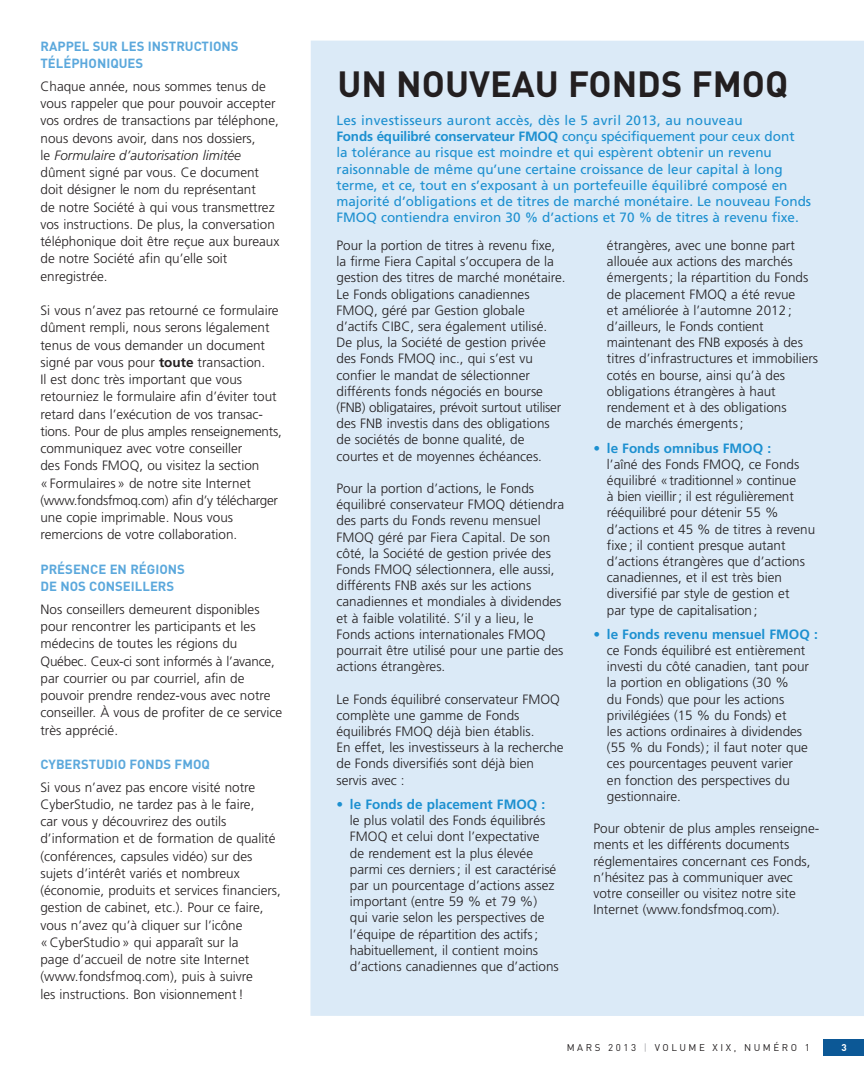
<style>
.page{position:relative;width:864px;height:1080px;background:#fff}
.page>*{position:absolute;margin:0;border:0;box-sizing:border-box;transform-origin:0 0}
.t1{font:700 36px "DIN";color:#231f20}
.t2{font:300 13.5px/16.2px "Frutiger";color:#231f20}
.t3{font:13.5px/16.2px "Frutiger";color:#1d90d0}
.t4{font:700 13.2px/17.2px "DIN";color:#5ba8dc}
.t5{font:9.75px "DIN";letter-spacing:.26em;color:#231f20}
.t6{font:700 9.75px "DIN";color:#fff}
.s1{font-style:italic}
.s2{font-weight:700}
.s3{color:#1d90d0}
.s4{font-weight:700;color:#1d90d0}
.s5{color:#a8a9ad}
</style>
<div class="page">
<div style="left:824px;top:1040px;width:40px;height:16px;background:#0c5896"></div>
<div style="left:310px;top:41px;width:554px;height:975px;background:#dbeaf7"></div>
<p class="t4" style="left:40px;top:38px;width:200px">RAPPEL SUR LES INSTRUCTIONS<br>TÉLÉPHONIQUES</p>
<p class="t2" style="left:40px;top:79px;width:240px;line-height:17.2px">Chaque année, nous sommes tenus de vous rappeler que pour pouvoir accepter vos ordres de transactions par téléphone, nous devons avoir, dans nos dossiers,<br>le <span class="s1">Formulaire d’autorisation limitée </span>dûment signé par vous. Ce document doit désigner le nom du représentant<br>de notre Société à qui vous transmettrez vos instructions. De plus, la conversation téléphonique doit être reçue aux bureaux de notre Société afin qu’elle soit enregistrée.</p>
<p class="t2" style="left:40px;top:303px;width:243px;line-height:17.2px">Si vous n’avez pas retourné ce formulaire dûment rempli, nous serons légalement tenus de vous demander un document signé par vous pour <span class="s2">toute</span> transaction.<br>Il est donc très important que vous retourniez le formulaire afin d’éviter tout retard dans l’exécution de vos transac&shy;tions. Pour de plus amples renseignements, communiquez avec votre conseiller<br>des Fonds FMOQ, ou visitez la section «Formulaires» de notre site Internet (www.fondsfmoq.com) afin d’y télécharger une copie imprimable. Nous vous remercions de votre collaboration.</p>
<p class="t4" style="left:40px;top:561px;width:146px">PRÉSENCE EN RÉGIONS<br>DE NOS CONSEILLERS</p>
<p class="t2" style="left:40px;top:602px;width:243px;line-height:17.2px">Nos conseillers demeurent disponibles pour rencontrer les participants et les médecins de toutes les régions du Québec. Ceux-ci sont informés à l’avance, par courrier ou par courriel, afin de pouvoir prendre rendez-vous avec notre conseiller. À vous de profiter de ce service très apprécié.</p>
<p class="t4" style="left:40px;top:756px;width:171px">CYBERSTUDIO FONDS FMOQ</p>
<p class="t2" style="left:40px;top:779px;width:242px;line-height:17.2px">Si vous n’avez pas encore visité notre CyberStudio, ne tardez pas à le faire,<br>car vous y découvrirez des outils d’information et de formation de qualité (conférences, capsules vidéo) sur des sujets d’intérêt variés et nombreux (économie, produits et services financiers, gestion de cabinet, etc.). Pour ce faire, vous n’avez qu’à cliquer sur l’icône «CyberStudio» qui apparaît sur la<br>page d’accueil de notre site Internet (www.fondsfmoq.com), puis à suivre<br>les instructions. Bon visionnement!</p>
<h1 class="t1" style="left:338px;top:63px;width:452px">UN NOUVEAU FONDS FMOQ</h1>
<p class="t3" style="left:336px;top:113px;width:476px">Les investisseurs auront accès, dès le 5 avril 2013, au nouveau<br><span class="s2">Fonds équilibré conservateur FMOQ</span> conçu spécifiquement pour ceux dont<br>la tolérance au risque est moindre et qui espèrent obtenir un revenu raisonnable de même qu’une certaine croissance de leur capital à long terme, et ce, tout en s’exposant à un portefeuille équilibré composé en majorité d’obligations et de titres de marché monétaire. Le nouveau Fonds FMOQ contiendra environ 30 % d’actions et 70 % de titres à revenu fixe.</p>
<p class="t2" style="left:337px;top:238px;width:231px">Pour la portion de titres à revenu fixe, la firme Fiera Capital s’occupera de la gestion des titres de marché monétaire.<br>Le Fonds obligations canadiennes FMOQ, géré par Gestion globale d’actifs CIBC, sera également utilisé.<br>De plus, la Société de gestion privée des Fonds FMOQ inc., qui s’est vu confier le mandat de sélectionner différents fonds négociés en bourse (FNB) obligataires, prévoit surtout utiliser des FNB investis dans des obligations de sociétés de bonne qualité, de courtes et de moyennes échéances.</p>
<p class="t2" style="left:337px;top:481px;width:229px">Pour la portion d’actions, le Fonds équilibré conservateur FMOQ détiendra des parts du Fonds revenu mensuel FMOQ géré par Fiera Capital. De son côté, la Société de gestion privée des Fonds FMOQ sélectionnera, elle aussi, différents FNB axés sur les actions canadiennes et mondiales à dividendes et à faible volatilité. S’il y a lieu, le Fonds actions internationales FMOQ pourrait être utilisé pour une partie des actions étrangères.</p>
<p class="t2" style="left:337px;top:692px;width:229px">Le Fonds équilibré conservateur FMOQ complète une gamme de Fonds équilibrés FMOQ déjà bien établis.<br>En effet, les investisseurs à la recherche de Fonds diversifiés sont déjà bien servis avec :</p>
<p class="t2" style="left:350px;top:797px;width:210px;text-indent:-13px"><span class="s3">•</span> <span class="s4">le Fonds de placement FMOQ :<br></span>le plus volatil des Fonds équilibrés FMOQ et celui dont l’expectative<br>de rendement est la plus élevée parmi ces derniers; il est caractérisé par un pourcentage d’actions assez important (entre 59 % et 79 %)<br>qui varie selon les perspectives de l’équipe de répartition des actifs; habituellement, il contient moins d’actions canadiennes que d’actions</p>
<p class="t2" style="left:607px;top:238px;width:213px">étrangères, avec une bonne part allouée aux actions des marchés émergents; la répartition du Fonds de placement FMOQ a été revue<br>et améliorée à l’automne 2012; d’ailleurs, le Fonds contient maintenant des FNB exposés à des titres d’infrastructures et immobiliers cotés en bourse, ainsi qu’à des obligations étrangères à haut rendement et à des obligations<br>de marchés émergents;</p>
<p class="t2" style="left:607px;top:441px;width:210px;text-indent:-13px"><span class="s3">•</span> <span class="s4">le Fonds omnibus FMOQ :<br></span>l’aîné des Fonds FMOQ, ce Fonds équilibré «traditionnel» continue<br>à bien vieillir; il est régulièrement rééquilibré pour détenir 55 % d’actions et 45 % de titres à revenu fixe ; il contient presque autant d’actions étrangères que d’actions canadiennes, et il est très bien diversifié par style de gestion et<br>par type de capitalisation;</p>
<p class="t2" style="left:607px;top:627px;width:212px;text-indent:-13px"><span class="s3">•</span> <span class="s4">le Fonds revenu mensuel FMOQ : </span>ce Fonds équilibré est entièrement investi du côté canadien, tant pour la portion en obligations (30 %<br>du Fonds) que pour les actions privilégiées (15 % du Fonds) et<br>les actions ordinaires à dividendes (55 % du Fonds); il faut noter que ces pourcentages peuvent varier<br>en fonction des perspectives du gestionnaire.</p>
<p class="t2" style="left:593px;top:821px;width:227px">Pour obtenir de plus amples renseigne&shy;ments et les différents documents réglementaires concernant ces Fonds, n’hésitez pas à communiquer avec votre conseiller ou visitez notre site Internet (www.fondsfmoq.com).</p>
<p class="t5" style="left:567px;top:1042px;width:245px">MARS 2013 <span class="s5">|</span> VOLUME XIX, NUMÉRO 1</p>
<p class="t6" style="left:842px;top:1042px;width:7px">3</p>
</div>
